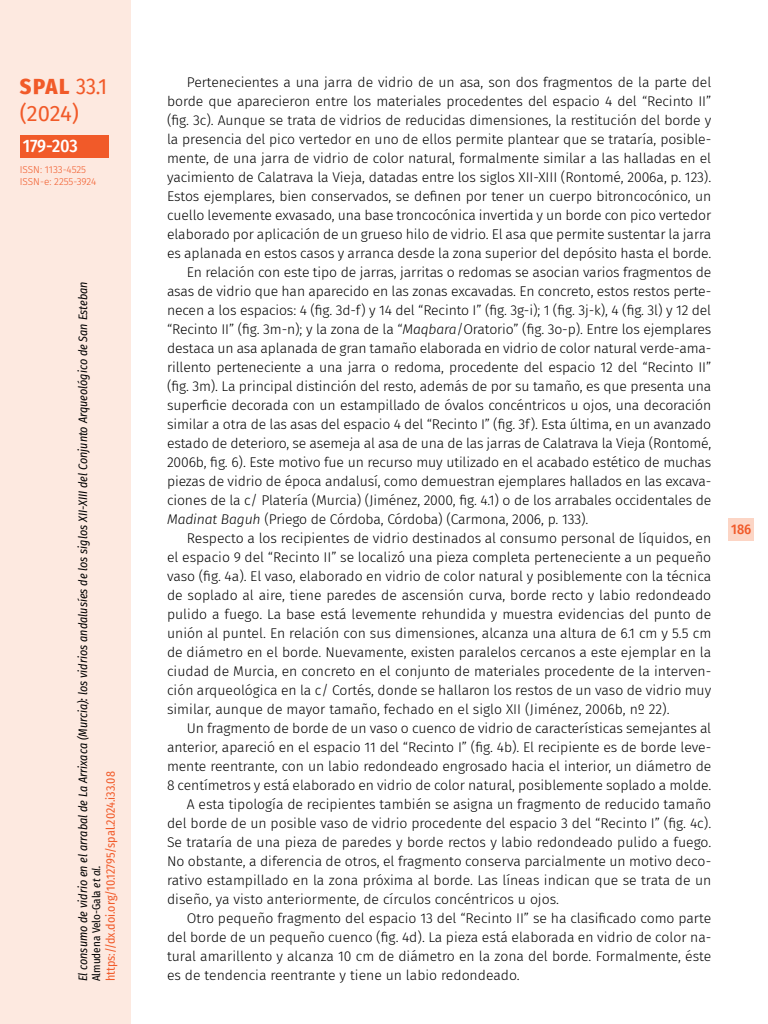
<style>
.page{position:relative;width:768px;height:1024px;background:#fff}
.page>*{position:absolute;margin:0;border:0;box-sizing:border-box;transform-origin:0 0}
.t1{font:800 22px "Fira Sans Condensed";color:#f15a29}
.t2{font:22px "Fira Sans";color:#f15a29}
.t3{font:500 18px "Fira Sans Condensed";letter-spacing:-.005em;color:#fff}
._00_bsc{font:300 14px/19px "Fira Sans";letter-spacing:-.005em;color:#000;text-align:justify}
.t4{font:500 14px "Fira Sans Condensed";color:#f15a29}
.t5{font:italic 12px "Fira Sans Condensed";color:#000}
.t6{font:12px "Fira Sans Condensed";color:#f15a29}
.t7{font:11px "Fira Sans Condensed";color:#000}
.t8{font:300 10px/12px "Fira Sans";letter-spacing:-.005em;color:#f15a29}
.s1{font-weight:400}
.s2{font-style:italic}
</style>
<div class="page">
<div style="left:728px;top:518px;width:26px;height:23px;background:#fcd5c5"></div>
<div style="left:0;top:0;width:130px;height:1024px;background:#fde9e0"></div>
<div style="left:20px;top:135px;width:89px;height:23px;background:#f15a29"></div>
<h1 class="t1" style="left:20px;top:68px;width:89px">SPAL <span class="s1">33.1</span></h1>
<h1 class="t2" style="left:20px;top:96px;width:61px">(2024)</h1>
<p class="t3" style="left:23px;top:132px;width:57px">179-203</p>
<p class="t8" style="left:20px;top:164px;width:78px">ISSN: 1133-4525<br>ISSN-e: 2255-3924</p>
<p class="t5" style="left:74px;top:981px;width:701px;rotate:-90deg">El consumo de vidrio en el arrabal de La Arrixaca (Murcia): los vidrios andalusíes de los siglos XII-XIII del Conjunto Arqueológico de San Esteban</p>
<p class="t6" style="left:101px;top:981px;width:212px;rotate:-90deg">https://dx.doi.org/10.12795/spal.2024.i33.08</p>
<p class="t7" style="left:88px;top:981px;width:118px;rotate:-90deg">Almudena Velo-Gala <span class="s2">et al.</span></p>
<p class="_00_bsc" style="left:167px;top:72px;width:546px;text-indent:20px">Pertenecientes a una jarra de vidrio de un asa, son dos fragmentos de la parte del borde que aparecieron entre los materiales procedentes del espacio 4 del “Recinto II” (fig. 3c). Aunque se trata de vidrios de reducidas dimensiones, la restitución del borde y la presencia del pico vertedor en uno de ellos permite plantear que se trataría, posible&shy;mente, de una jarra de vidrio de color natural, formalmente similar a las halladas en el yacimiento de Calatrava la Vieja, datadas entre los siglos XII-XIII (Rontomé, 2006a, p. 123).<br>Estos ejemplares, bien conservados, se definen por tener un cuerpo bitroncocónico, un cuello levemente exvasado, una base troncocónica invertida y un borde con pico vertedor elaborado por aplicación de un grueso hilo de vidrio. El asa que permite sustentar la jarra es aplanada en estos casos y arranca desde la zona superior del depósito hasta el borde.</p>
<p class="_00_bsc" style="left:167px;top:262px;width:546px;text-indent:20px">En relación con este tipo de jarras, jarritas o redomas se asocian varios fragmentos de asas de vidrio que han aparecido en las zonas excavadas. En concreto, estos restos perte&shy;necen a los espacios: 4 (fig. 3d-f) y 14 del “Recinto I” (fig. 3g-i); 1 (fig. 3j-k), 4 (fig. 3l) y 12 del “Recinto II” (fig. 3m-n); y la zona de la “<span class="s2">Maqbara</span>/Oratorio” (fig. 3o-p). Entre los ejemplares destaca un asa aplanada de gran tamaño elaborada en vidrio de color natural verde-ama&shy;rillento perteneciente a una jarra o redoma, procedente del espacio 12 del “Recinto II” (fig. 3m). La principal distinción del resto, además de por su tamaño, es que presenta una superficie decorada con un estampillado de óvalos concéntricos u ojos, una decoración similar a otra de las asas del espacio 4 del “Recinto I” (fig. 3f). Esta última, en un avanzado estado de deterioro, se asemeja al asa de una de las jarras de Calatrava la Vieja (Rontomé, 2006b, fig. 6). Este motivo fue un recurso muy utilizado en el acabado estético de muchas piezas de vidrio de época andalusí, como demuestran ejemplares hallados en las excava&shy;ciones de la c/ Platería (Murcia) (Jiménez, 2000, fig. 4.1) o de los arrabales occidentales de <span class="s2">Madinat Baguh</span> (Priego de Córdoba, Córdoba) (Carmona, 2006, p. 133).</p>
<p class="_00_bsc" style="left:167px;top:528px;width:546px;text-indent:20px">Respecto a los recipientes de vidrio destinados al consumo personal de líquidos, en el espacio 9 del “Recinto II” se localizó una pieza completa perteneciente a un pequeño vaso (fig. 4a). El vaso, elaborado en vidrio de color natural y posiblemente con la técnica de soplado al aire, tiene paredes de ascensión curva, borde recto y labio redondeado pulido a fuego. La base está levemente rehundida y muestra evidencias del punto de unión al puntel. En relación con sus dimensiones, alcanza una altura de 6.1 cm y 5.5 cm de diámetro en el borde. Nuevamente, existen paralelos cercanos a este ejemplar en la ciudad de Murcia, en concreto en el conjunto de materiales procedente de la interven&shy;ción arqueológica en la c/ Cortés, donde se hallaron los restos de un vaso de vidrio muy similar, aunque de mayor tamaño, fechado en el siglo XII (Jiménez, 2006b, nº 22).</p>
<p class="_00_bsc" style="left:167px;top:718px;width:546px;text-indent:20px">Un fragmento de borde de un vaso o cuenco de vidrio de características semejantes al anterior, apareció en el espacio 11 del “Recinto I” (fig. 4b). El recipiente es de borde leve&shy;mente reentrante, con un labio redondeado engrosado hacia el interior, un diámetro de 8 centímetros y está elaborado en vidrio de color natural, posiblemente soplado a molde.</p>
<p class="_00_bsc" style="left:167px;top:794px;width:546px;text-indent:20px">A esta tipología de recipientes también se asigna un fragmento de reducido tamaño del borde de un posible vaso de vidrio procedente del espacio 3 del “Recinto I” (fig. 4c).<br>Se trataría de una pieza de paredes y borde rectos y labio redondeado pulido a fuego.<br>No obstante, a diferencia de otros, el fragmento conserva parcialmente un motivo deco&shy;rativo estampillado en la zona próxima al borde. Las líneas indican que se trata de un diseño, ya visto anteriormente, de círculos concéntricos u ojos.</p>
<p class="_00_bsc" style="left:167px;top:908px;width:546px;text-indent:20px">Otro pequeño fragmento del espacio 13 del “Recinto II” se ha clasificado como parte del borde de un pequeño cuenco (fig. 4d). La pieza está elaborada en vidrio de color na&shy;tural amarillento y alcanza 10 cm de diámetro en la zona del borde. Formalmente, éste es de tendencia reentrante y tiene un labio redondeado.</p>
<p class="t4" style="left:731px;top:518px;width:22px">186</p>
</div>
